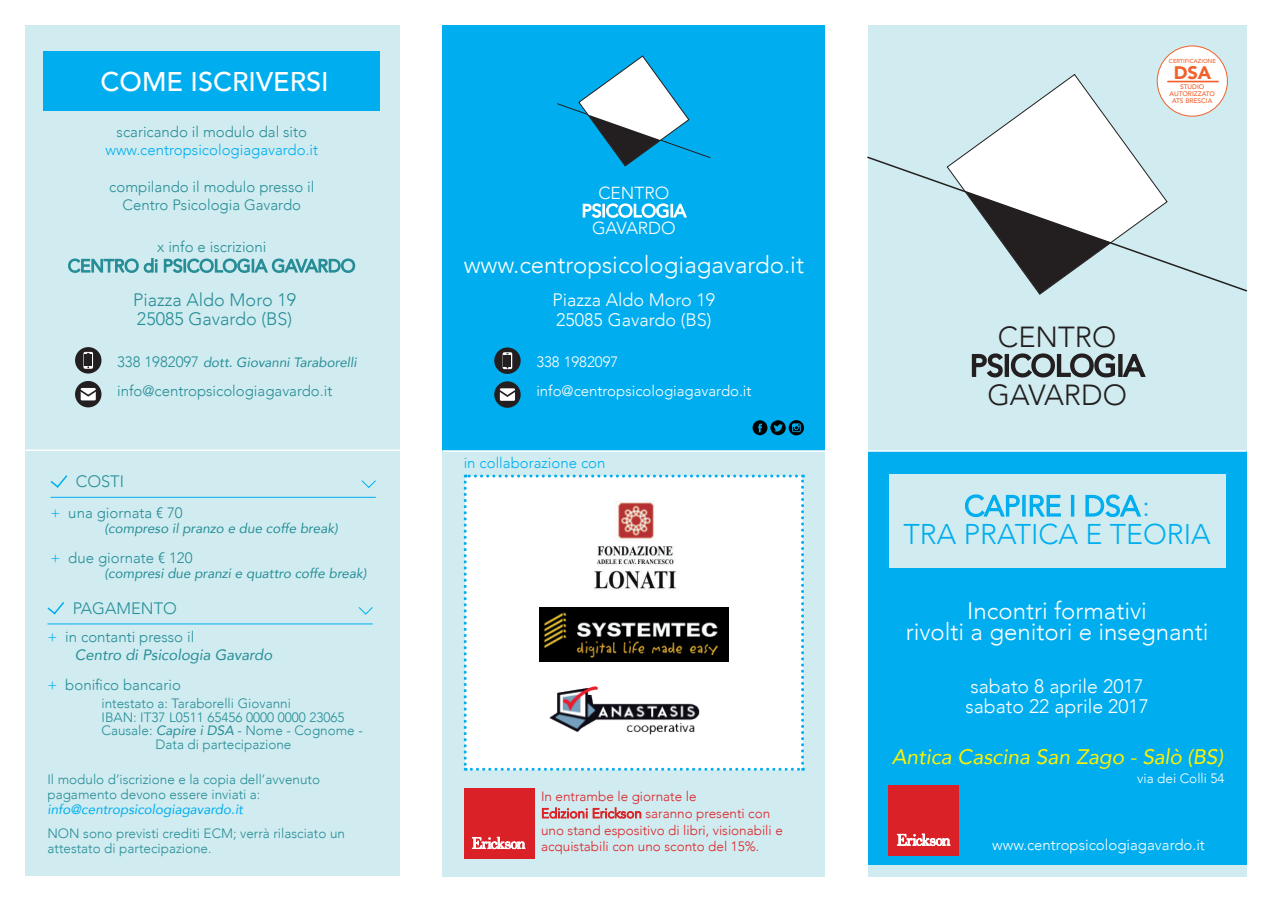
<style>
.page{position:relative;width:1272px;height:902px;background:#fff}
.page>*{position:absolute;margin:0;border:0;box-sizing:border-box;transform-origin:0 0}
.t1{font:300 29.1px/58.1px "Avenir";color:#231f20;text-align:center}
.t2{font:300 28.5px/28.5px "Avenir";color:#00aeef;text-align:center}
.t3{font:500 27px "Avenir";color:#fff}
.t4{font:300 24px/21px "Avenir";color:#fff;text-align:center}
.t5{font:italic 21px "Avenir";color:#fff101}
.t6{font:300 19.5px/19.5px "Avenir";color:#fff}
.t7{font:900 18.15px "Avenir";color:#f1602c}
.t8{font:300 18px/19.8px "Avenir";color:#fff}
.t9{font:300 18px/19.8px "Avenir";color:#278d97}
.t10{font:300 17.4px/34.8px "Avenir";color:#fff;text-align:center}
.t11{font:300 16.5px "Avenir";color:#278d97}
.t12{font:300 15px/18px "Avenir";color:#278d97;text-align:center}
.t13{font:300 15px "Avenir";color:#fff}
.t14{font:300 15px "Avenir";color:#00aeef}
.t15{font:italic 15px/18px "Avenir";color:#278d97}
.t16{font:300 13.5px/15px "Avenir";color:#278d97}
.t17{font:300 13.5px/16.5px "Avenir";color:#dc2328}
.t18{font:italic 13.5px "Avenir";color:#278d97}
.t19{font:italic 13.5px "Avenir";color:#00aeef}
.t20{font:300 13.5px "Avenir";color:#fff}
.t21{font:500 6.6px/6.6px "Avenir";color:#f1602c;text-align:center}
.t22{font:500 5.7px "Avenir";color:#f1602c}
.s1{font-weight:300;font-style:normal;font-size:15px}
.s2{color:#00aeef}
.s3{font-weight:300;font-style:normal;color:#00aeef}
.s4{font-weight:300;font-style:normal}
.s5{font-weight:400;font-style:italic}
</style>
<div class="page">
<div style="left:26px;top:26px;width:374px;height:850px;background:#d0ecf0"></div>
<div style="left:867px;top:26px;width:379px;height:425px;background:#d0ecf0"></div>
<div style="left:442px;top:26px;width:383px;height:425px;background:#00aeef"></div>
<div style="left:867px;top:451px;width:379px;height:425px;background:#00aeef"></div>
<div style="left:442px;top:451px;width:383px;height:425px;background:#d0ecf0"></div>
<svg style="left:963px;top:74px;width:205px;height:221px"></svg>
<svg style="left:971px;top:353px;width:175px;height:25px"></svg>
<svg style="left:867px;top:155px;width:381px;height:137px"></svg>
<div style="left:867px;top:865px;width:379px;height:11px;background:#d0ecf0"></div>
<div style="left:888px;top:474px;width:337px;height:94px;background:#d0ecf0"></div>
<svg style="left:965px;top:494px;width:55px;height:24px"></svg>
<div style="left:1022px;top:495px;width:3px;height:21px;border:2px solid #00aeef"></div>
<svg style="left:1029px;top:494px;width:32px;height:23px"></svg>
<div style="left:1070px;top:495px;width:4px;height:21px;border:2px solid #00aeef"></div>
<svg style="left:1085px;top:494px;width:57px;height:24px"></svg>
<hr style="left:867px;top:450px;width:379px;height:1px;background:#fff">
<hr style="left:442px;top:450px;width:383px;height:1px;background:#fff">
<hr style="left:51px;top:497px;width:325px;height:1px;background:#00aeef">
<hr style="left:47px;top:623px;width:326px;height:1px;background:#00aeef">
<svg style="left:50px;top:475px;width:18px;height:13px"></svg>
<svg style="left:47px;top:602px;width:18px;height:13px"></svg>
<svg style="left:361px;top:480px;width:15px;height:8px"></svg>
<svg style="left:358px;top:607px;width:15px;height:8px"></svg>
<div style="left:43px;top:52px;width:337px;height:59px;background:#00aeef"></div>
<div style="left:1157px;top:46px;width:70px;height:70px;background:#fff;border-radius:50%"></div>
<div style="left:1156px;top:46px;width:71px;height:71px;border:1px solid #f1602c;border-radius:50%"></div>
<hr style="left:1167px;top:81px;width:51px;height:1px;background:#f1602c">
<svg style="left:557px;top:55px;width:154px;height:111px"></svg>
<svg style="left:582px;top:203px;width:105px;height:15px"></svg>
<svg style="left:752px;top:420px;width:52px;height:15px"></svg>
<div style="left:494px;top:347px;width:26px;height:27px;background:#231f20;border-radius:50%"></div>
<svg style="left:502px;top:352px;width:10px;height:17px"></svg>
<div style="left:503px;top:355px;width:8px;height:11px;background:#231f20"></div>
<div style="left:75px;top:347px;width:26px;height:26px;background:#231f20;border-radius:50%"></div>
<svg style="left:83px;top:352px;width:10px;height:17px"></svg>
<div style="left:84px;top:355px;width:8px;height:11px;background:#231f20"></div>
<div style="left:494px;top:381px;width:26px;height:27px;background:#231f20;border-radius:50%"></div>
<div style="left:500px;top:388px;width:15px;height:13px;background:#fff"></div>
<svg style="left:499px;top:388px;width:16px;height:10px"></svg>
<div style="left:75px;top:381px;width:26px;height:26px;background:#231f20;border-radius:50%"></div>
<div style="left:81px;top:388px;width:15px;height:12px;background:#fff"></div>
<svg style="left:80px;top:388px;width:16px;height:9px"></svg>
<div style="left:463px;top:474px;width:341px;height:296px;background:#fff"></div>
<div style="left:463px;top:787px;width:71px;height:71px;background:#da2128"></div>
<svg style="left:472px;top:836px;width:53px;height:12px"></svg>
<div style="left:888px;top:784px;width:71px;height:71px;background:#da2128"></div>
<svg style="left:897px;top:833px;width:53px;height:12px"></svg>
<svg style="left:541px;top:807px;width:100px;height:12px"></svg>
<hr style="left:26px;top:449px;width:374px;height:2px;background:#fff">
<svg style="left:68px;top:258px;width:288px;height:15px"></svg>
<img style="left:550px;top:681px;width:172px;height:62px">
<img style="left:572px;top:492px;width:123px;height:105px">
<img style="left:539px;top:607px;width:189px;height:55px">
<h3 class="t3" style="left:101px;top:58px;width:229px">COME ISCRIVERSI</h3>
<p class="t12" style="left:117px;top:123px;width:192px">scaricando il modulo dal sito</p>
<p class="t14" style="left:105px;top:141px;width:214px">www.centropsicologiagavardo.it</p>
<p class="t12" style="left:109px;top:177px;width:207px">compilando il modulo presso il<br>Centro Psicologia Gavardo</p>
<p class="t10" style="left:592px;top:176px;width:85px">CENTRO<br>GAVARDO</p>
<h3 class="t4" style="left:463px;top:254px;width:342px">www.centropsicologiagavardo.it</h3>
<h3 class="t8" style="left:552px;top:290px;width:164px">Piazza Aldo Moro 19<br>25085 Gavardo (BS)</h3>
<p class="t12" style="left:157px;top:237px;width:111px">x info e iscrizioni</p>
<h3 class="t9" style="left:133px;top:289px;width:164px">Piazza Aldo Moro 19<br>25085 Gavardo (BS)</h3>
<p class="t18" style="left:117px;top:354px;width:241px"><span class="s1">338 1982097</span> dott. Giovanni Taraborelli</p>
<p class="t13" style="left:536px;top:353px;width:83px">338 1982097</p>
<p class="t12" style="left:117px;top:382px;width:217px">info@centropsicologiagavardo.it</p>
<p class="t13" style="left:536px;top:382px;width:217px">info@centropsicologiagavardo.it</p>
<p class="t11" style="left:76px;top:472px;width:50px">COSTI</p>
<p class="t12" style="left:51px;top:503px;width:134px"><span class="s2">+</span> una giornata € 70</p>
<p class="t18" style="left:105px;top:519px;width:235px">(compreso il pranzo e due coffe break)</p>
<p class="t12" style="left:51px;top:548px;width:143px"><span class="s2">+</span> due giornate € 120</p>
<p class="t18" style="left:105px;top:565px;width:263px">(compresi due pranzi e quattro coffe break)</p>
<p class="t11" style="left:73px;top:598px;width:106px">PAGAMENTO</p>
<p class="t15" style="left:75px;top:628px;width:199px;text-indent:-27px"><span class="s3">+</span> <span class="s4">in contanti presso il<br></span>Centro di Psicologia Gavardo</p>
<p class="t12" style="left:47px;top:676px;width:135px"><span class="s2">+</span> bonifico bancario</p>
<p class="t16" style="left:101px;top:696px;width:191px">intestato a: Taraborelli Giovanni</p>
<p class="t16" style="left:101px;top:709px;width:244px">IBAN: IT37 L0511 65456 0000 0000 23065</p>
<p class="t16" style="left:101px;top:723px;width:263px">Causale: <span class="s5">Capire i DSA</span> - Nome - Cognome -</p>
<p class="t16" style="left:155px;top:736px;width:137px">Data di partecipazione</p>
<p class="t16" style="left:47px;top:772px;width:274px">Il modulo d’iscrizione e la copia dell’avvenuto pagamento devono essere inviati a:</p>
<p class="t19" style="left:47px;top:801px;width:197px">info@centropsicologiagavardo.it</p>
<p class="t16" style="left:47px;top:825px;width:299px">NON sono previsti crediti ECM; verrà rilasciato un attestato di partecipazione.</p>
<p class="t14" style="left:463px;top:453px;width:143px">in collaborazione con</p>
<p class="t17" style="left:541px;top:788px;width:243px">In entrambe le giornate le<br>Edizioni Erickson saranno presenti con uno stand espositivo di libri, visionabili e acquistabili con uno sconto del 15%.</p>
<p class="t22" style="left:1168px;top:57px;width:48px">CERTIFICAZIONE</p>
<p class="t21" style="left:1169px;top:83px;width:47px">STUDIO<br>AUTORIZZATO<br>ATS BRESCIA</p>
<h3 class="t7" style="left:1173px;top:57px;width:39px">DSA</h3>
<h1 class="t1" style="left:987px;top:307px;width:141px">CENTRO<br>GAVARDO</h1>
<h2 class="t2" style="left:903px;top:491px;width:308px">CAPIRE I DSA:<br>TRA PRATICA E TEORIA</h2>
<h3 class="t4" style="left:905px;top:600px;width:304px">Incontri formativi<br>rivolti a genitori e insegnanti</h3>
<h3 class="t6" style="left:965px;top:676px;width:185px">sabato 8 aprile 2017 sabato 22 aprile 2017</h3>
<h3 class="t5" style="left:891px;top:744px;width:333px">Antica Cascina San Zago - Salò (BS)</h3>
<p class="t20" style="left:1137px;top:770px;width:89px">via dei Colli 54</p>
<p class="t13" style="left:992px;top:836px;width:214px">www.centropsicologiagavardo.it</p>
</div>
